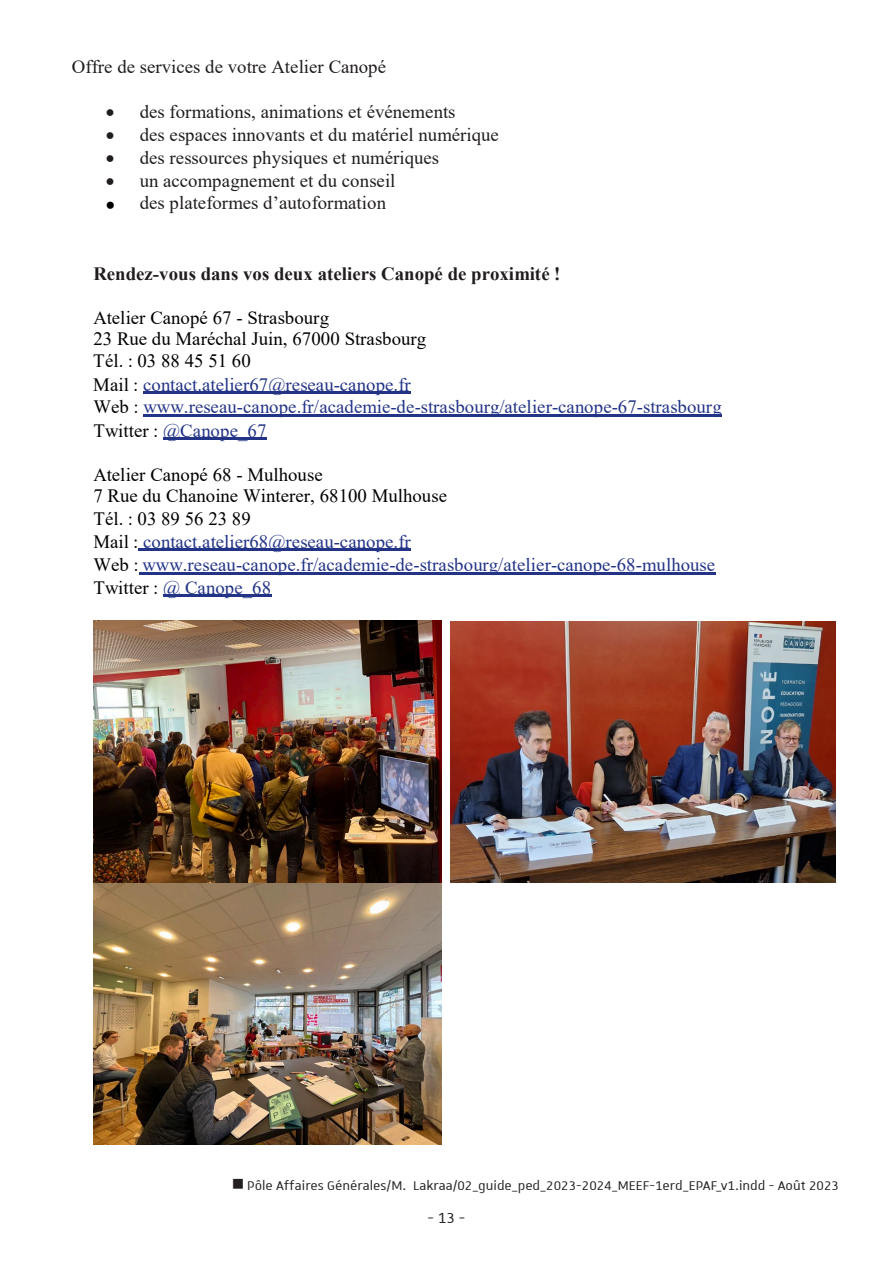
<style>
.page{position:relative;width:893px;height:1263px;background:#fff}
.page>*{position:absolute;margin:0;border:0;box-sizing:border-box;transform-origin:0 0}
.t1{font:19.5px "Unistra A";color:#231f20}
.t2{font:18.75px/22.6px "Times New Roman";color:#233487}
.t3{font:18.75px "Times New Roman";color:#211d1e}
.t4{font:700 18.75px "Times New Roman";color:#211d1e}
.t5{font:16.95px "Unistra A";color:#231f20}
.s1{color:#000}
</style>
<div class="page">
<hr style="left:143px;top:392px;width:268px;height:2px;background:#233487">
<hr style="left:143px;top:414px;width:579px;height:3px;background:#233487">
<hr style="left:163px;top:438px;width:103px;height:2px;background:#233487">
<hr style="left:138px;top:549px;width:273px;height:2px;background:#233487">
<hr style="left:139px;top:572px;width:576px;height:2px;background:#233487">
<hr style="left:163px;top:595px;width:108px;height:2px;background:#233487">
<img style="left:93px;top:621px;width:348px;height:523px">
<img style="left:450px;top:621px;width:386px;height:262px">
<p class="t3" style="left:72px;top:53px;width:316px">Offre de services de votre Atelier Canopé</p>
<p class="t3" style="left:106px;top:98px;width:351px">• des formations, animations et événements</p>
<p class="t3" style="left:106px;top:121px;width:395px">• des espaces innovants et du matériel numérique</p>
<p class="t3" style="left:106px;top:144px;width:335px">• des ressources physiques et numériques</p>
<p class="t3" style="left:106px;top:167px;width:291px">• un accompagnement et du conseil</p>
<p class="t3" style="left:106px;top:190px;width:282px"><span class="s1">•</span> des plateformes d’autoformation</p>
<p class="t4" style="left:93px;top:260px;width:469px">Rendez-vous dans vos deux ateliers Canopé de proximité !</p>
<p class="t2" style="left:93px;top:305px;width:630px"><span class="s1">Atelier Canopé 67 - Strasbourg<br>23 Rue du Maréchal Juin, 67000 Strasbourg<br>Tél. : 03 88 45 51 60<br>Mail :</span> contact.atelier67@reseau-canope.fr<br><span class="s1">Web :</span> www.reseau-canope.fr/academie-de-strasbourg/atelier-canope-67-strasbourg <span class="s1">Twitter :</span> @Canope_67</p>
<p class="t2" style="left:93px;top:463px;width:623px"><span class="s1">Atelier Canopé 68 - Mulhouse<br>7 Rue du Chanoine Winterer, 68100 Mulhouse<br>Tél. : 03 89 56 23 89<br>Mail :</span> contact.atelier68@reseau-canope.fr<br><span class="s1">Web :</span> www.reseau-canope.fr/academie-de-strasbourg/atelier-canope-68-mulhouse <span class="s1">Twitter :</span> @ Canope_68</p>
<p class="t5" style="left:232px;top:1177px;width:609px">■ Pôle Affaires Générales/M. Lakraa/02_guide_ped_2023-2024_MEEF-1erd_EPAF_v1.indd - Août 2023</p>
<p class="t1" style="left:427px;top:1208px;width:40px">- 13 -</p>
</div>
